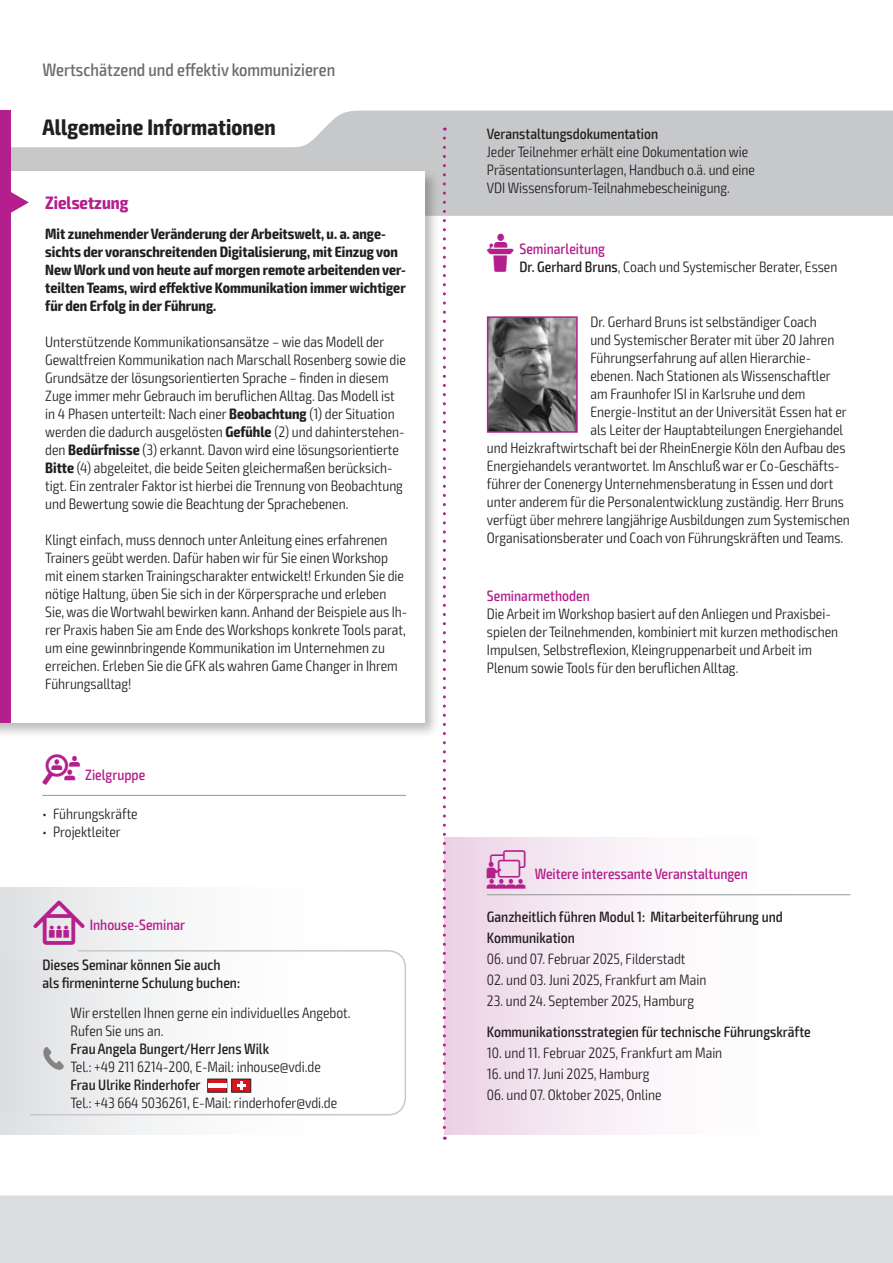
<style>
.page{position:relative;width:893px;height:1263px;background:#fff}
.page>*{position:absolute;margin:0;border:0;box-sizing:border-box;transform-origin:0 0}
.t1{font:700 condensed 22.5px "Exo 2";letter-spacing:.005em;color:#231f20}
.t2{font:500 condensed 18px "Exo 2";color:#6c6d70}
.t3{font:700 condensed 18px "Exo 2";color:#b41e8d}
.t4{font:300 condensed 15px/18px "Exo 2";color:#231f20}
.t5{font:500 condensed 15px/18px "Exo 2";color:#231f20}
.t6{font:700 condensed 15px/18px "Exo 2";color:#231f20}
.t7{font:500 condensed 15px "Exo 2";color:#b41e8d}
.s1{font-weight:700}
.s2{font-family:"VDI Iconset S4 A Regular";font-weight:400;font-stretch:normal}
.s3{font-family:"VDI Iconset S4 A Regular";font-weight:400;font-stretch:normal;font-size:15.45px}
.s4{font-family:"VDI Iconset S4 A Regular";font-weight:400;font-stretch:normal;color:#b41e8d}
.s5{font-weight:500;color:#b41e8d}
.s6{font-weight:500}
.s7{font-family:"VDI Iconset S4 A Regular";font-weight:400;font-stretch:normal;font-size:19.5px}
</style>
<div class="page">
<div style="left:0;top:1195px;width:893px;height:68px;background:#dcdddf"></div>
<svg style="left:11px;top:111px;width:881px;height:105px;fill:#c7c8ca"></svg>
<hr style="left:892px;top:111px;width:1px;height:105px;background:#b41e8d">
<div style="left:0;top:111px;width:11px;height:63px;background:#b41e8d"></div>
<div style="left:0;top:887px;width:406px;height:247px;background:linear-gradient(to right,#e4e5e7,#fff)"></div>
<svg style="left:29px;top:949px;width:377px;height:167px"></svg>
<div style="left:0;top:959px;width:383px;height:152px;background:linear-gradient(to right,#e2e3e5,#fff)"></div>
<svg style="left:207px;top:1079px;width:44px;height:13px"></svg>
<div style="left:208px;top:1083px;width:19px;height:5px;background:#fff"></div>
<svg style="left:43px;top:1047px;width:21px;height:23px"></svg>
<div style="left:0;top:168px;width:440px;height:570px;background:#231f20;opacity:.3"></div>
<div style="left:0;top:171px;width:424px;height:552px;background:#fff"></div>
<div style="left:0;top:171px;width:11px;height:552px;background:#b41e8d"></div>
<svg style="left:11px;top:192px;width:18px;height:21px"></svg>
<hr style="left:43px;top:795px;width:363px;height:1px;background:#939598">
<div style="left:444px;top:837px;width:406px;height:297px;background:linear-gradient(to right,#eed9e9,#fff)"></div>
<hr style="left:487px;top:894px;width:363px;height:1px;background:#939598">
<img style="left:490px;top:319px;width:85px;height:111px">
<div style="left:487px;top:316px;width:91px;height:117px;border:2px solid #b41e8d"></div>
<svg style="left:443px;top:138px;width:3px;height:1002px"></svg>
<p class="t2" style="left:43px;top:59px;width:294px">Wertschätzend und effektiv kommunizieren</p>
<h1 class="t1" style="left:43px;top:113px;width:235px">Allgemeine Informationen</h1>
<p class="t5" style="left:487px;top:125px;width:173px">Veranstaltungsdokumentation</p>
<p class="t4" style="left:487px;top:143px;width:270px">Jeder Teilnehmer erhält eine Dokumentation wie<br>Präsentationsunterlagen, Handbuch o.ä. und eine<br>VDI Wissensforum-Teilnahmebescheinigung.</p>
<p class="t3" style="left:45px;top:192px;width:85px">Zielsetzung</p>
<p class="t6" style="left:45px;top:225px;width:362px">Mit zunehmender Veränderung der Arbeitswelt, u. a. ange&shy;sichts der voranschreitenden Digitalisierung, mit Einzug von New Work und von heute auf morgen remote arbeitenden ver&shy;teilten Teams, wird effektive Kommunikation immer wichtiger für den Erfolg in der Führung.</p>
<p class="t4" style="left:45px;top:333px;width:362px">Unterstützende Kommunikationsansätze – wie das Modell der Gewaltfreien Kommunikation nach Marschall Rosenberg sowie die Grundsätze der lösungsorientierten Sprache – finden in diesem Zuge immer mehr Gebrauch im beruflichen Alltag. Das Modell ist in 4 Phasen unterteilt: Nach einer <span class="s1">Beobachtung</span> (1) der Situation werden die dadurch ausgelösten <span class="s1">Gefühle</span> (2) und dahinterstehen&shy;den <span class="s1">Bedürfnisse</span> (3) erkannt. Davon wird eine lösungsorientierte <span class="s1">Bitte</span> (4) abgeleitet, die beide Seiten gleichermaßen berücksich&shy;tigt. Ein zentraler Faktor ist hierbei die Trennung von Beobachtung und Bewertung sowie die Beachtung der Sprachebenen.</p>
<p class="t4" style="left:45px;top:531px;width:364px">Klingt einfach, muss dennoch unter Anleitung eines erfahrenen Trainers geübt werden. Dafür haben wir für Sie einen Workshop mit einem starken Trainingscharakter entwickelt! Erkunden Sie die nötige Haltung, üben Sie sich in der Körpersprache und erleben Sie, was die Wortwahl bewirken kann. Anhand der Beispiele aus Ih&shy;rer Praxis haben Sie am Ende des Workshops konkrete Tools parat, um eine gewinnbringende Kommunikation im Unternehmen zu erreichen. Erleben Sie die GFK als wahren Game Changer in Ihrem Führungsalltag!</p>
<p class="t7" style="left:43px;top:766px;width:104px"><span class="s2">Z</span> Zielgruppe</p>
<p class="t4" style="left:43px;top:805px;width:97px">• Führungskräfte</p>
<p class="t4" style="left:43px;top:823px;width:80px">• Projektleiter</p>
<p class="t7" style="left:33px;top:916px;width:153px"><span class="s3">I</span> Inhouse-Seminar</p>
<p class="t5" style="left:43px;top:955px;width:199px">Dieses Seminar können Sie auch als firmeninterne Schulung buchen:</p>
<p class="t4" style="left:71px;top:1004px;width:282px">Wir erstellen Ihnen gerne ein individuelles Angebot.<br>Rufen Sie uns an.</p>
<p class="t5" style="left:71px;top:1040px;width:200px">Frau Angela Bungert/Herr Jens Wilk</p>
<p class="t4" style="left:71px;top:1058px;width:252px">Tel.: +49 211 6214-200, E-Mail: inhouse@vdi.de</p>
<p class="t5" style="left:71px;top:1076px;width:132px">Frau Ulrike Rinderhofer</p>
<p class="t4" style="left:71px;top:1094px;width:268px">Tel.: +43 664 5036261, E-Mail: rinderhofer@vdi.de</p>
<p class="t4" style="left:519px;top:240px;width:319px;text-indent:-33px"><span class="s4">L</span> <span class="s5">Seminarleitung<br></span><span class="s6">Dr. Gerhard Bruns</span>, Coach und Systemischer Berater, Essen</p>
<p class="t4" style="left:590px;top:313px;width:228px">Dr. Gerhard Bruns ist selbständiger Coach</p>
<p class="t4" style="left:590px;top:331px;width:245px">und Systemischer Berater mit über 20 Jahren</p>
<p class="t4" style="left:590px;top:349px;width:220px">Führungserfahrung auf allen Hierarchie-</p>
<p class="t4" style="left:590px;top:367px;width:242px">ebenen. Nach Stationen als Wissenschaftler</p>
<p class="t4" style="left:590px;top:385px;width:217px">am Fraunhofer ISI in Karlsruhe und dem</p>
<p class="t4" style="left:590px;top:403px;width:258px">Energie-Institut an der Universität Essen hat er</p>
<p class="t4" style="left:590px;top:421px;width:254px">als Leiter der Hauptabteilungen Energiehandel</p>
<p class="t4" style="left:487px;top:439px;width:360px">und Heizkraftwirtschaft bei der RheinEnergie Köln den Aufbau des</p>
<p class="t4" style="left:487px;top:457px;width:354px">Energiehandels verantwortet. Im Anschluß war er Co-Geschäfts-</p>
<p class="t4" style="left:487px;top:475px;width:348px">führer der Conenergy Unternehmensberatung in Essen und dort</p>
<p class="t4" style="left:487px;top:493px;width:359px">unter anderem für die Personalentwicklung zuständig. Herr Bruns</p>
<p class="t4" style="left:487px;top:511px;width:364px">verfügt über mehrere langjährige Ausbildungen zum Systemischen</p>
<p class="t4" style="left:487px;top:529px;width:358px">Organisationsberater und Coach von Führungskräften und Teams.</p>
<p class="t7" style="left:487px;top:587px;width:104px">Seminarmethoden</p>
<p class="t4" style="left:487px;top:605px;width:353px">Die Arbeit im Workshop basiert auf den Anliegen und Praxisbei&shy;spielen der Teilnehmenden, kombiniert mit kurzen methodischen Impulsen, Selbstreflexion, Kleingruppenarbeit und Arbeit im Plenum sowie Tools für den beruflichen Alltag.</p>
<p class="t7" style="left:487px;top:865px;width:263px"><span class="s7">W</span> Weitere interessante Veranstaltungen</p>
<p class="t5" style="left:487px;top:906px;width:298px;line-height:21px">Ganzheitlich führen Modul 1: Mitarbeiterführung und<br>Kommunikation</p>
<p class="t4" style="left:487px;top:950px;width:200px">06. und 07. Februar 2025, Filderstadt</p>
<p class="t4" style="left:487px;top:971px;width:221px">02. und 03. Juni 2025, Frankfurt am Main</p>
<p class="t4" style="left:487px;top:992px;width:209px">23. und 24. September 2025, Hamburg</p>
<p class="t5" style="left:487px;top:1023px;width:325px">Kommunikationsstrategien für technische Führungskräfte</p>
<p class="t4" style="left:487px;top:1044px;width:237px">10. und 11. Februar 2025, Frankfurt am Main</p>
<p class="t4" style="left:487px;top:1065px;width:164px">16. und 17. Juni 2025, Hamburg</p>
<p class="t4" style="left:487px;top:1086px;width:176px">06. und 07. Oktober 2025, Online</p>
</div>
